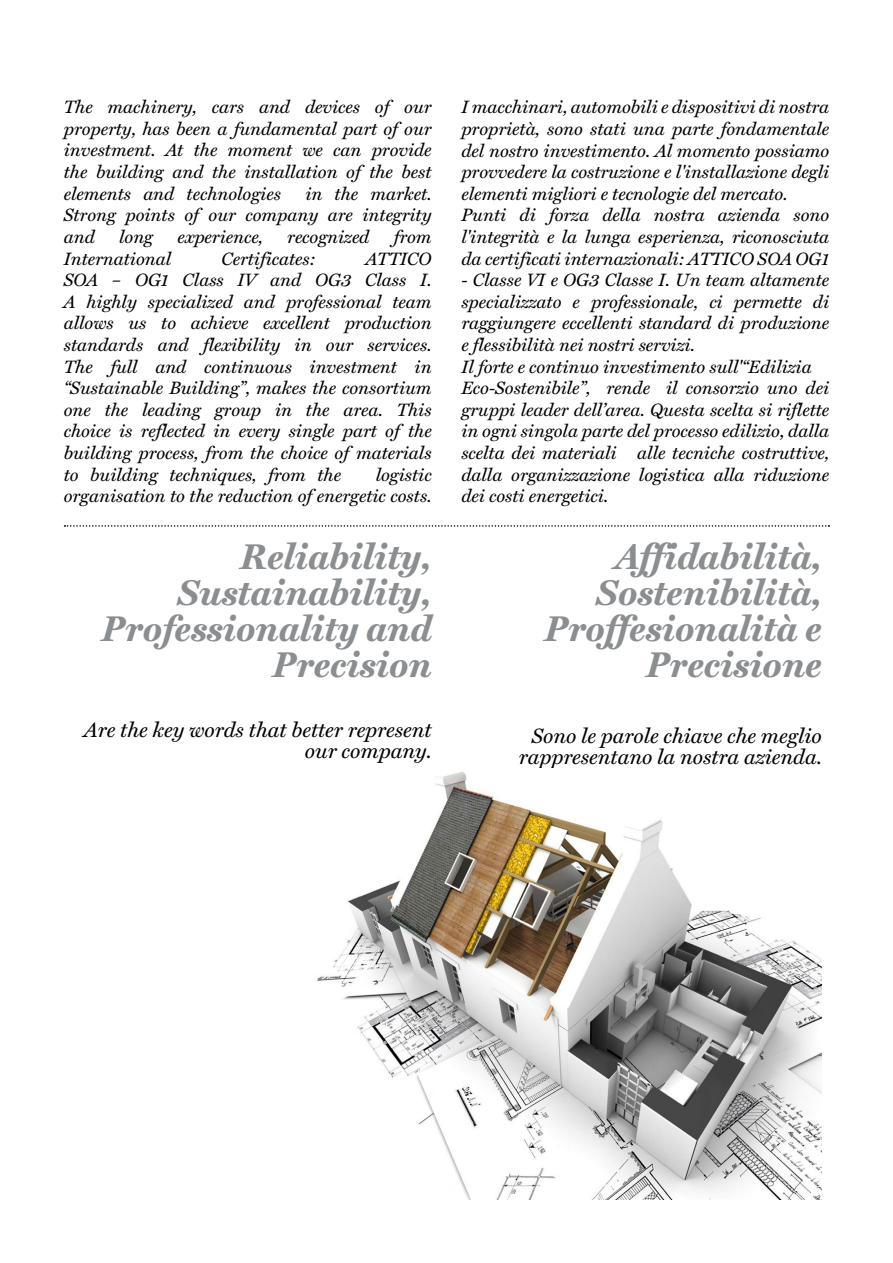
<style>
.page{position:relative;width:893px;height:1263px;background:#fff}
.page>*{position:absolute;margin:0;border:0;box-sizing:border-box;transform-origin:0 0}
.Paragraph_Style_1{font:italic 700 36px/36px "Miller Text";color:#8b8e90;text-align:right}
.Paragraph_Style_1-2{font:italic 21px/21px "Miller Text";color:#000;text-align:right}
.t1{font:italic 18px/21.6px "Miller Text";color:#000;text-align:justify}
</style>
<div class="page">
<svg style="left:65px;top:525px;width:764px;height:2px"></svg>
<img style="left:317px;top:772px;width:505px;height:427px">
<p class="t1" style="left:64px;top:96px;width:369px">The machinery, cars and devices of our property, has been a fundamental part of our investment. At the moment we can provide the building and the installation of the best elements and technologies</p>
<p class="t1" style="left:305px;top:183px;width:128px">in the market.</p>
<p class="t1" style="left:64px;top:204px;width:369px">Strong points of our company are integrity and</p>
<p class="t1" style="left:119px;top:226px;width:35px">long</p>
<p class="t1" style="left:177px;top:226px;width:87px">experience,</p>
<p class="t1" style="left:287px;top:226px;width:84px">recognized</p>
<p class="t1" style="left:394px;top:226px;width:39px">from</p>
<p class="t1" style="left:64px;top:247px;width:109px">International</p>
<p class="t1" style="left:221px;top:247px;width:96px">Certificates:</p>
<p class="t1" style="left:64px;top:247px;width:369px;text-align:right">ATTICO<br>SOA – OG1 Class IV and OG3 Class I.</p>
<p class="t1" style="left:64px;top:291px;width:369px">A highly specialized and professional team allows us to achieve excellent production standards and flexibility in our services.</p>
<p class="t1" style="left:64px;top:355px;width:369px">The full and continuous investment in “Sustainable Building”, makes the consortium one the leading group in the area. This choice is reflected in every single part of the building process, from the choice of materials to building techniques, from the</p>
<p class="t1" style="left:64px;top:463px;width:369px;text-align:right">logistic<br>organisation to the reduction of energetic costs.</p>
<p class="Paragraph_Style_1" style="left:102px;top:538px;width:331px">Reliability,<br>Sustainability,<br>Professionality and<br>Precision</p>
<p class="Paragraph_Style_1-2" style="left:84px;top:719px;width:349px">Are the key words that better represent our company.</p>
<p class="t1" style="left:461px;top:96px;width:369px">I macchinari, automobili e dispositivi di nostra proprietà, sono stati una parte fondamentale del nostro investimento. Al momento possiamo provvedere la costruzione e l'installazione degli elementi migliori e tecnologie del mercato.</p>
<p class="t1" style="left:461px;top:204px;width:369px">Punti di forza della nostra azienda sono l'integrità e la lunga esperienza, riconosciuta da certificati internazionali: ATTICO SOA OG1</p>
<p class="t1" style="left:461px;top:269px;width:369px">- Classe VI e OG3 Classe I. Un team altamente specializzato e professionale, ci permette di raggiungere eccellenti standard di produzione e flessibilità nei nostri servizi.</p>
<p class="t1" style="left:461px;top:356px;width:352px">Il forte e continuo investimento sull'“Edilizia</p>
<p class="t1" style="left:461px;top:377px;width:369px">Eco-Sostenibile”, rende il consorzio uno dei gruppi leader dell’area. Questa scelta si riflette in ogni singola parte del processo edilizio, dalla scelta dei materiali alle tecniche costruttive, dalla organizzazione logistica alla riduzione dei costi energetici.</p>
<p class="Paragraph_Style_1" style="left:616px;top:538px;width:207px">Affidabilità,</p>
<p class="Paragraph_Style_1" style="left:545px;top:574px;width:279px">Sostenibilità,<br>Proffesionalità e</p>
<p class="Paragraph_Style_1" style="left:646px;top:646px;width:177px">Precisione</p>
<p class="Paragraph_Style_1-2" style="left:519px;top:725px;width:304px">Sono le parole chiave che meglio rappresentano la nostra azienda.</p>
</div>
